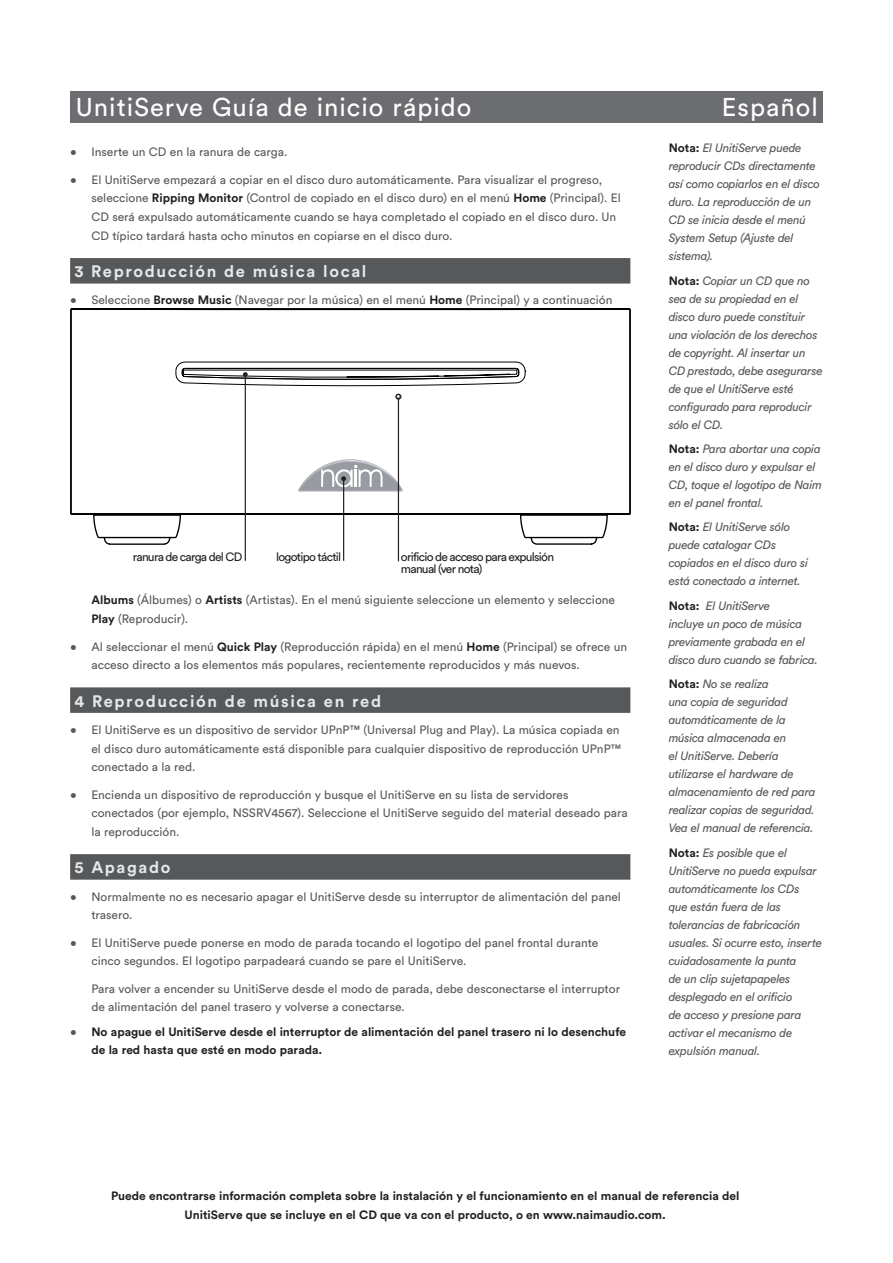
<style>
.page{position:relative;width:893px;height:1263px;background:#fff}
.page>*{position:absolute;margin:0;border:0;box-sizing:border-box;transform-origin:0 0}
.Banner{font:25.5px "Circular Std";letter-spacing:.04em;color:#fff}
.Bold_headers{font:700 16.5px "Circular Std";letter-spacing:.1em;color:#e6e7e9}
.Intro_Text{font:12px/18.8px "Circular Std";color:#57585a}
.Note{font:italic 12px/18px "Circular Std";letter-spacing:-.025em;color:#57585a}
.Second_Section_Head{font:700 12px/18.8px "Circular Std";color:#231f20;text-align:center}
._2nd_Para{font:12px/18.8px "Circular Std";color:#57585a}
.Intro_Text-2{font:700 12px/17.2px "Circular Std";color:#231f20}
.Diag_Label__L{font:12px/12px "Circular Std";letter-spacing:-.06em;color:#231f20}
.Diag_Label__R{font:12px "Circular Std";letter-spacing:-.06em;color:#231f20}
.s1{font-weight:700;color:#231f20}
.s2{font-weight:400;color:#57585a}
.s3{font-weight:700;font-style:normal;color:#231f20}
</style>
<div class="page">
<div style="left:70px;top:258px;width:560px;height:26px;background:#57585a"></div>
<div style="left:70px;top:687px;width:560px;height:26px;background:#57585a"></div>
<div style="left:70px;top:854px;width:560px;height:26px;background:#57585a"></div>
<div style="left:70px;top:91px;width:753px;height:32px;background:#6c6d70"></div>
<svg style="left:93px;top:516px;width:515px;height:29px"></svg>
<svg style="left:70px;top:308px;width:560px;height:208px"></svg>
<hr style="left:70px;top:309px;width:2px;height:205px;background:#000">
<hr style="left:629px;top:309px;width:1px;height:205px;background:#000">
<hr style="left:245px;top:374px;width:1px;height:187px;background:#231f20">
<svg style="left:175px;top:361px;width:351px;height:25px"></svg>
<hr style="left:343px;top:479px;width:1px;height:82px;background:#231f20">
<svg style="left:298px;top:459px;width:105px;height:32px"></svg>
<hr style="left:398px;top:399px;width:1px;height:162px;background:#231f20">
<svg style="left:395px;top:394px;width:6px;height:6px"></svg>
<p class="Banner" style="left:76px;top:92px;width:397px">UnitiServe Guía de inicio rápido</p>
<p class="Banner" style="left:722px;top:92px;width:98px">Español</p>
<p class="Intro_Text" style="left:70px;top:143px;width:219px">• Inserte un CD en la ranura de carga.</p>
<p class="Intro_Text" style="left:91px;top:170px;width:531px;text-indent:-21px">• El UnitiServe empezará a copiar en el disco duro automáticamente. Para visualizar el progreso, seleccione <span class="s1">Ripping Monitor</span> (Control de copiado en el disco duro) en el menú <span class="s1">Home</span> (Principal). El CD será expulsado automáticamente cuando se haya completado el copiado en el disco duro. Un CD típico tardará hasta ocho minutos en copiarse en el disco duro.</p>
<p class="Bold_headers" style="left:74px;top:261px;width:293px">3 Reproducción de música local</p>
<p class="Intro_Text" style="left:70px;top:291px;width:544px">• Seleccione <span class="s1">Browse Music</span> (Navegar por la música) en el menú <span class="s1">Home</span> (Principal) y a continuación</p>
<p class="Diag_Label__R" style="left:133px;top:550px;width:111px">ranura de carga del CD</p>
<p class="Diag_Label__R" style="left:276px;top:550px;width:67px">logotipo táctil</p>
<p class="Diag_Label__L" style="left:401px;top:551px;width:155px">orificio de acceso para expulsión manual (ver nota)</p>
<p class="Intro_Text" style="left:91px;top:591px;width:525px"><span class="s1">Albums</span> (Álbumes) o <span class="s1">Artists</span> (Artistas). En el menú siguiente seleccione un elemento y seleccione<br><span class="s1">Play</span> (Reproducir).</p>
<p class="Intro_Text" style="left:91px;top:637px;width:537px;text-indent:-21px">• Al seleccionar el menú <span class="s1">Quick Play</span> (Reproducción rápida) en el menú <span class="s1">Home</span> (Principal) se ofrece un acceso directo a los elementos más populares, recientemente reproducidos y más nuevos.</p>
<p class="Bold_headers" style="left:74px;top:690px;width:308px">4 Reproducción de música en red</p>
<p class="Intro_Text" style="left:91px;top:720px;width:531px;text-indent:-21px">• El UnitiServe es un dispositivo de servidor UPnP™ (Universal Plug and Play). La música copiada en el disco duro automáticamente está disponible para cualquier dispositivo de reproducción UPnP™ conectado a la red.</p>
<p class="Intro_Text" style="left:91px;top:785px;width:538px;text-indent:-21px">• Encienda un dispositivo de reproducción y busque el UnitiServe en su lista de servidores conectados (por ejemplo, NSSRV4567). Seleccione el UnitiServe seguido del material deseado para la reproducción.</p>
<p class="Bold_headers" style="left:74px;top:857px;width:98px">5 Apagado</p>
<p class="Intro_Text" style="left:91px;top:887px;width:531px;text-indent:-21px">• Normalmente no es necesario apagar el UnitiServe desde su interruptor de alimentación del panel trasero.</p>
<p class="Intro_Text" style="left:91px;top:933px;width:508px;text-indent:-21px">• El UnitiServe puede ponerse en modo de parada tocando el logotipo del panel frontal durante cinco segundos. El logotipo parpadeará cuando se pare el UnitiServe.</p>
<p class="_2nd_Para" style="left:91px;top:979px;width:530px">Para volver a encender su UnitiServe desde el modo de parada, debe desconectarse el interruptor de alimentación del panel trasero y volverse a conectarse.</p>
<p class="Intro_Text-2" style="left:91px;top:1023px;width:536px;text-indent:-21px"><span class="s2">•</span> No apague el UnitiServe desde el interruptor de alimentación del panel trasero ni lo desenchufe de la red hasta que esté en modo parada.</p>
<p class="Note" style="left:669px;top:139px;width:153px"><span class="s3">Nota:</span> El UnitiServe puede reproducir CDs directamente así como copiarlos en el disco duro. La reproducción de un<br>CD se inicia desde el menú<br>System Setup (Ajuste del sistema).</p>
<p class="Note" style="left:669px;top:271px;width:156px"><span class="s3">Nota:</span> Copiar un CD que no sea de su propiedad en el disco duro puede constituir una violación de los derechos de copyright. Al insertar un<br>CD prestado, debe asegurarse de que el UnitiServe esté configurado para reproducir sólo el CD.</p>
<p class="Note" style="left:669px;top:440px;width:155px"><span class="s3">Nota:</span> Para abortar una copia en el disco duro y expulsar el<br>CD, toque el logotipo de Naim en el panel frontal.</p>
<p class="Note" style="left:669px;top:518px;width:141px"><span class="s3">Nota:</span> El UnitiServe sólo puede catalogar CDs copiados en el disco duro si está conectado a internet.</p>
<p class="Note" style="left:669px;top:596px;width:151px"><span class="s3">Nota:</span> El UnitiServe<br>incluye un poco de música previamente grabada en el disco duro cuando se fabrica.</p>
<p class="Note" style="left:669px;top:675px;width:148px"><span class="s3">Nota:</span> No se realiza<br>una copia de seguridad automáticamente de la música almacenada en<br>el UnitiServe. Debería utilizarse el hardware de almacenamiento de red para realizar copias de seguridad.<br>Vea el manual de referencia.</p>
<p class="Note" style="left:669px;top:843px;width:155px"><span class="s3">Nota:</span> Es posible que el<br>UnitiServe no pueda expulsar automáticamente los CDs<br>que están fuera de las tolerancias de fabricación usuales. Si ocurre esto, inserte cuidadosamente la punta<br>de un clip sujetapapeles desplegado en el orificio<br>de acceso y presione para activar el mecanismo de expulsión manual.</p>
<p class="Second_Section_Head" style="left:111px;top:1186px;width:630px">Puede encontrarse información completa sobre la instalación y el funcionamiento en el manual de referencia del<br>UnitiServe que se incluye en el CD que va con el producto, o en www.naimaudio.com.</p>
</div>
